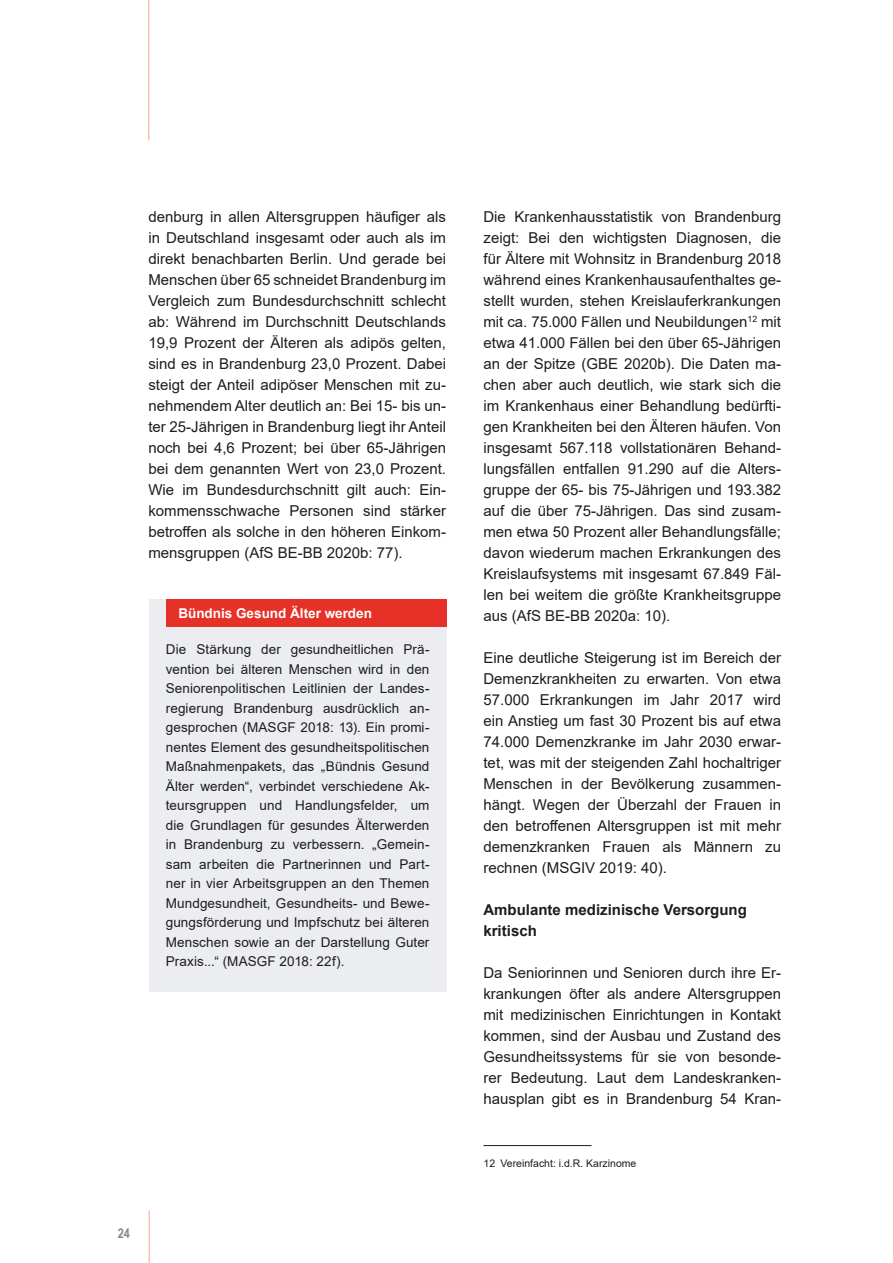
<style>
.page{position:relative;width:893px;height:1263px;background:#fff}
.page>*{position:absolute;margin:0;border:0;box-sizing:border-box;transform-origin:0 0}
.t1{font:15px/21px "Arial";color:#1d1d1b;text-align:justify}
.t2{font:700 15px/21px "Arial";color:#1d1d1b}
.t3{font:13.5px/19.5px "Arial";letter-spacing:.005em;color:#1d1d1b;text-align:justify}
.t4{font:700 13.5px "Arial";color:#fff}
.t5{font:700 13.5px "Arial Narrow";color:#878787}
.t6{font:10.5px "Arial";color:#1d1d1b}
</style>
<div class="page">
<hr style="left:148px;top:0;width:1px;height:140px;background:#f5a38a">
<hr style="left:149px;top:1210px;width:1px;height:53px;background:#f5a38a">
<hr style="left:483px;top:1145px;width:108px;height:1px;background:#1d1d1b">
<div style="left:149px;top:600px;width:297px;height:392px;background:#ebedf0"></div>
<div style="left:166px;top:600px;width:280px;height:27px;background:#e63128"></div>
<p class="t1" style="left:148px;top:206px;width:299px">denburg in allen Altersgruppen häufiger als in Deutschland insgesamt oder auch als im direkt benachbarten Berlin. Und gerade bei Menschen über 65 schneidet Brandenburg im Vergleich zum Bundesdurchschnitt schlecht ab: Während im Durchschnitt Deutschlands 19,9 Prozent der Älteren als adipös gelten, sind es in Brandenburg 23,0 Prozent. Dabei steigt der Anteil adipöser Menschen mit zu&shy;nehmendem Alter deutlich an: Bei 15- bis un&shy;ter 25-Jährigen in Brandenburg liegt ihr Anteil noch bei 4,6 Prozent; bei über 65-Jährigen bei dem genannten Wert von 23,0 Prozent.<br>Wie im Bundesdurchschnitt gilt auch: Ein&shy;kommensschwache Personen sind stärker betroffen als solche in den höheren Einkom&shy;mensgruppen (AfS BE-BB 2020b: 77).</p>
<p class="t1" style="left:483px;top:206px;width:299px">Die Krankenhausstatistik von Brandenburg zeigt: Bei den wichtigsten Diagnosen, die für Ältere mit Wohnsitz in Brandenburg 2018 während eines Krankenhausaufenthaltes ge&shy;stellt wurden, stehen Kreislauferkrankungen mit ca. 75.000 Fällen und Neubildungen<sup>12</sup> mit etwa 41.000 Fällen bei den über 65-Jährigen an der Spitze (GBE 2020b). Die Daten ma&shy;chen aber auch deutlich, wie stark sich die im Krankenhaus einer Behandlung bedürfti&shy;gen Krankheiten bei den Älteren häufen. Von insgesamt 567.118 vollstationären Behand&shy;lungsfällen entfallen 91.290 auf die Alters&shy;gruppe der 65- bis 75-Jährigen und 193.382 auf die über 75-Jährigen. Das sind zusam&shy;men etwa 50 Prozent aller Behandlungsfälle; davon wiederum machen Erkrankungen des Kreislaufsystems mit insgesamt 67.849 Fäl&shy;len bei weitem die größte Krankheitsgruppe aus (AfS BE-BB 2020a: 10).</p>
<p class="t1" style="left:483px;top:647px;width:299px">Eine deutliche Steigerung ist im Bereich der Demenzkrankheiten zu erwarten. Von etwa 57.000 Erkrankungen im Jahr 2017 wird ein Anstieg um fast 30 Prozent bis auf etwa 74.000 Demenzkranke im Jahr 2030 erwar&shy;tet, was mit der steigenden Zahl hochaltriger Menschen in der Bevölkerung zusammen&shy;hängt. Wegen der Überzahl der Frauen in den betroffenen Altersgruppen ist mit mehr demenzkranken Frauen als Männern zu rechnen (MSGIV 2019: 40).</p>
<p class="t2" style="left:483px;top:899px;width:265px">Ambulante medizinische Versorgung kritisch</p>
<p class="t1" style="left:483px;top:962px;width:299px">Da Seniorinnen und Senioren durch ihre Er&shy;krankungen öfter als andere Altersgruppen mit medizinischen Einrichtungen in Kontakt kommen, sind der Ausbau und Zustand des Gesundheitssystems für sie von besonde&shy;rer Bedeutung. Laut dem Landeskranken&shy;hausplan gibt es in Brandenburg 54 Kran-</p>
<p class="t4" style="left:178px;top:604px;width:195px">Bündnis Gesund Älter werden</p>
<p class="t3" style="left:166px;top:640px;width:265px">Die Stärkung der gesundheitlichen Prä&shy;vention bei älteren Menschen wird in den Seniorenpolitischen Leitlinien der Landes&shy;regierung Brandenburg ausdrücklich an&shy;gesprochen (MASGF 2018: 13). Ein promi&shy;nentes Element des gesundheitspolitischen Maßnahmenpakets, das „Bündnis Gesund Älter werden“, verbindet verschiedene Ak&shy;teursgruppen und Handlungsfelder, um die Grundlagen für gesundes Älterwerden in Brandenburg zu verbessern. „Gemein&shy;sam arbeiten die Partnerinnen und Part&shy;ner in vier Arbeitsgruppen an den Themen Mundgesundheit, Gesundheits- und Bewe&shy;gungsförderung und Impfschutz bei älteren Menschen sowie an der Darstellung Guter Praxis...“ (MASGF 2018: 22f).</p>
<p class="t6" style="left:483px;top:1156px;width:154px">12 Vereinfacht: i.d.R. Karzinome</p>
<p class="t5" style="left:118px;top:1223px;width:14px">24</p>
</div>
